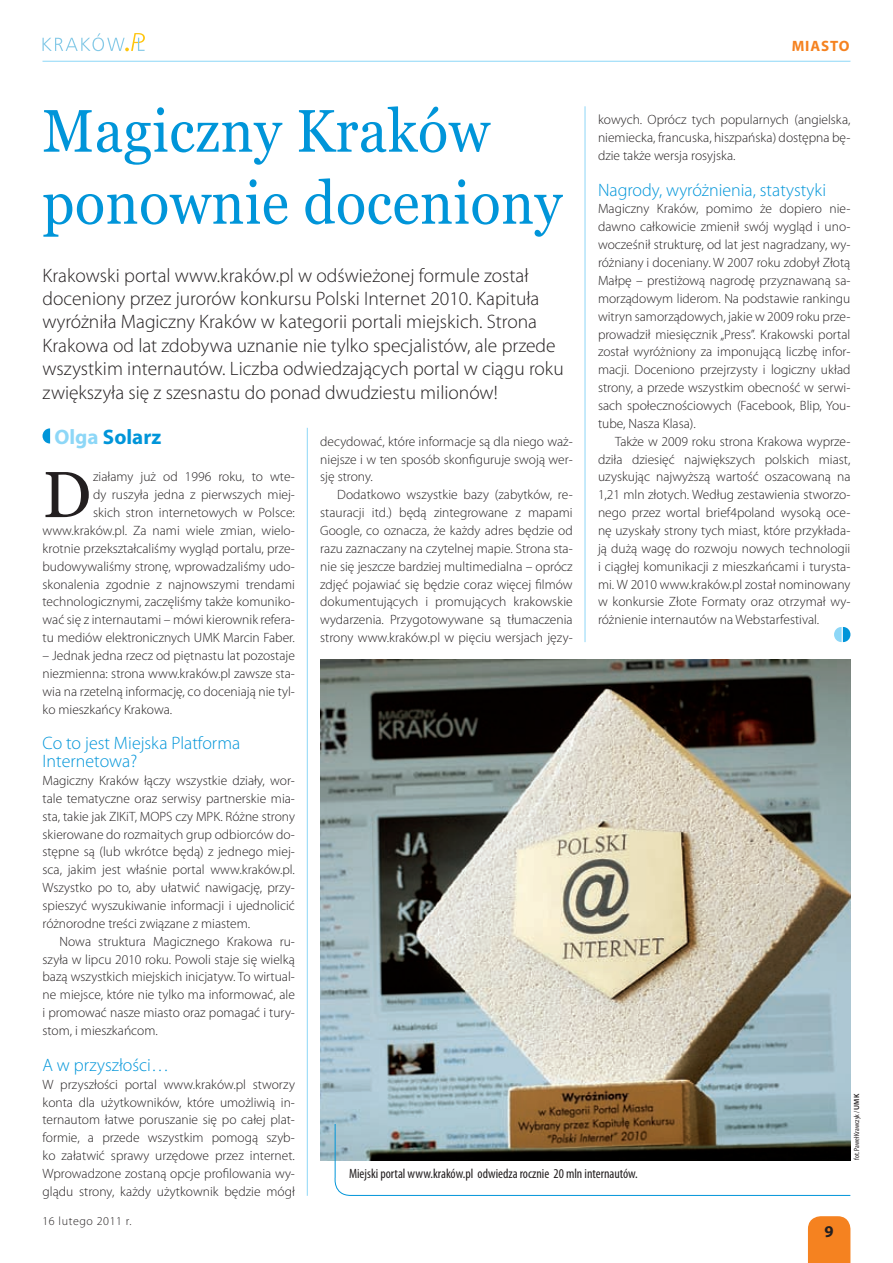
<style>
.page{position:relative;width:893px;height:1263px;background:#fff}
.page>*{position:absolute;margin:0;border:0;box-sizing:border-box;transform-origin:0 0}
.t1{font:64.95px "Georgia";color:#231f20}
.t2{font:60px/72px "Georgia";letter-spacing:.01em;color:#0095d9;scale:.93 1}
.t3{font:700 21px "Myriad Pro";color:#0095d9}
.t4{font:300 19.5px/23.4px "Myriad Pro";color:#231f20}
.t5{font:300 18px/17.9px "Myriad Pro";color:#0095d9}
.t6{font:700 15px "Myriad Pro";letter-spacing:.06em;color:#f58220}
.t7{font:300 13.5px/17.9px "Myriad Pro";color:#231f20;text-align:justify}
.t8{font:condensed 13.5px "Myriad Pro";color:#231f20}
.t9{font:300 12px "Myriad Pro";letter-spacing:.05em;color:#231f20}
.t10{font:condensed 7.5px "Myriad Pro";letter-spacing:-.005em;color:#231f20}
.s1{color:#8dd7f7}
.s2{font-weight:600;font-stretch:normal}
</style>
<div class="page">
<div style="left:808px;top:1216px;width:42px;height:47px;background:#f58220"></div>
<hr style="left:43px;top:61px;width:807px;height:1px;background:#8dd7f7">
<svg style="left:43px;top:33px;width:102px;height:18px"></svg>
<img style="left:320px;top:659px;width:530px;height:501px">
<svg style="left:834px;top:627px;width:16px;height:15px"></svg>
<hr style="left:585px;top:106px;width:1px;height:536px;background:#8dd7f7">
<hr style="left:307px;top:428px;width:1px;height:768px;background:#8dd7f7">
<svg style="left:333px;top:1123px;width:518px;height:73px"></svg>
<svg style="left:43px;top:428px;width:7px;height:15px"></svg>
<p class="t6" style="left:792px;top:36px;width:59px">MIASTO</p>
<h2 class="t2" style="left:43px;top:95px;width:560px">Magiczny Kraków ponownie doceniony</h2>
<p class="t4" style="left:43px;top:263px;width:523px">Krakowski portal www.kraków.pl w odświeżonej formule został doceniony przez jurorów konkursu Polski Internet 2010. Kapituła wyróżniła Magiczny Kraków w kategorii portali miejskich. Strona Krakowa od lat zdobywa uznanie nie tylko specjalistów, ale przede wszystkim internautów. Liczba odwiedzających portal w ciągu roku zwiększyła się z szesnastu do ponad dwudziestu milionów!</p>
<p class="t7" style="left:598px;top:111px;width:254px">kowych. Oprócz tych popularnych (angielska, niemiecka, francuska, hiszpańska) dostępna bę&shy;dzie także wersja rosyjska.</p>
<h3 class="t5" style="left:598px;top:181px;width:230px">Nagrody, wyróżnienia, statystyki</h3>
<p class="t7" style="left:598px;top:200px;width:254px">Magiczny Kraków, pomimo że dopiero nie&shy;dawno całkowicie zmienił swój wygląd i uno&shy;wocześnił strukturę, od lat jest nagradzany, wy&shy;różniany i doceniany. W 2007 roku zdobył Złotą Małpę – prestiżową nagrodę przyznawaną sa&shy;morządowym liderom. Na podstawie rankingu witryn samorządowych, jakie w 2009 roku prze&shy;prowadził miesięcznik „Press”. Krakowski portal został wyróżniony za imponującą liczbę infor&shy;macji. Doceniono przejrzysty i logiczny układ strony, a przede wszystkim obecność w serwi&shy;sach społecznościowych (Facebook, Blip, You&shy;tube, Nasza Klasa).</p>
<p class="t7" style="left:598px;top:432px;width:254px;text-indent:17px">Także w 2009 roku strona Krakowa wyprze&shy;dziła dziesięć największych polskich miast, uzyskując najwyższą wartość oszacowaną na 1,21 mln złotych. Według zestawienia stworzo&shy;nego przez wortal brief4poland wysoką oce&shy;nę uzyskały strony tych miast, które przykłada&shy;ją dużą wagę do rozwoju nowych technologii i ciągłej komunikacji z mieszkańcami i turysta&shy;mi. W 2010 www.kraków.pl został nominowany w konkursie Złote Formaty oraz otrzymał wy&shy;różnienie internautów na Webstarfestival.</p>
<h3 class="t3" style="left:54px;top:423px;width:108px"><span class="s1">Olga</span> Solarz</h3>
<p class="t7" style="left:320px;top:432px;width:254px">decydować, które informacje są dla niego waż&shy;niejsze i w ten sposób skonfiguruje swoją wer&shy;sję strony.</p>
<p class="t7" style="left:320px;top:486px;width:254px;text-indent:17px">Dodatkowo wszystkie bazy (zabytków, re&shy;stauracji itd.) będą zintegrowane z mapami Google, co oznacza, że każdy adres będzie od razu zaznaczany na czytelnej mapie. Strona sta&shy;nie się jeszcze bardziej multimedialna – oprócz zdjęć pojawiać się będzie coraz więcej filmów dokumentujących i promujących krakowskie wydarzenia. Przygotowywane są tłumaczenia strony www.kraków.pl w pięciu wersjach języ-</p>
<p class="t7" style="left:43px;top:468px;width:254px;text-align:right">ziałamy już od 1996 roku, to wte-<br>dy ruszyła jedna z pierwszych miej-<br>skich stron internetowych w Polsce: www.kraków.pl. Za nami wiele zmian, wielo&shy;krotnie przekształcaliśmy wygląd portalu, prze&shy;budowywaliśmy stronę, wprowadzaliśmy udo&shy;skonalenia zgodnie z najnowszymi trendami technologicznymi, zaczęliśmy także komuniko&shy;wać się z internautami – mówi kierownik refera&shy;tu mediów elektronicznych UMK Marcin Faber.</p>
<p class="t7" style="left:43px;top:646px;width:254px">– Jednak jedna rzecz od piętnastu lat pozostaje niezmienna: strona www.kraków.pl zawsze sta&shy;wia na rzetelną informację, co doceniają nie tyl&shy;ko mieszkańcy Krakowa.</p>
<h3 class="t5" style="left:43px;top:734px;width:199px">Co to jest Miejska Platforma<br>Internetowa?</h3>
<p class="t7" style="left:43px;top:771px;width:254px">Magiczny Kraków łączy wszystkie działy, wor&shy;tale tematyczne oraz serwisy partnerskie mia&shy;sta, takie jak ZIKiT, MOPS czy MPK. Różne strony skierowane do rozmaitych grup odbiorców do&shy;stępne są (lub wkrótce będą) z jednego miej&shy;sca, jakim jest właśnie portal www.kraków.pl.<br>Wszystko po to, aby ułatwić nawigację, przy&shy;spieszyć wyszukiwanie informacji i ujednolicić różnorodne treści związane z miastem.</p>
<p class="t7" style="left:43px;top:932px;width:254px;text-indent:17px">Nowa struktura Magicznego Krakowa ru&shy;szyła w lipcu 2010 roku. Powoli staje się wielką bazą wszystkich miejskich inicjatyw. To wirtual&shy;ne miejsce, które nie tylko ma informować, ale i promować nasze miasto oraz pomagać i tury&shy;stom, i mieszkańcom.</p>
<h3 class="t5" style="left:43px;top:1056px;width:128px">A w przyszłości…</h3>
<p class="t7" style="left:43px;top:1075px;width:254px">W przyszłości portal www.kraków.pl stworzy konta dla użytkowników, które umożliwią in&shy;ternautom łatwe poruszanie się po całej plat&shy;formie, a przede wszystkim pomogą szyb&shy;ko załatwić sprawy urzędowe przez internet.<br>Wprowadzone zostaną opcje profilowania wy&shy;glądu strony, każdy użytkownik będzie mógł</p>
<h1 class="t1" style="left:43px;top:458px;width:50px">D</h1>
<p class="t10" style="left:852px;top:1160px;width:67px;rotate:-90deg">fot. Paweł Krawczyk / <span class="s2">UMK</span></p>
<p class="t8" style="left:349px;top:1165px;width:290px">Miejski portal www.kraków.pl odwiedza rocznie 20 mln internautów.</p>
<p class="t9" style="left:43px;top:1213px;width:90px">16 lutego 2011 r.</p>
</div>
